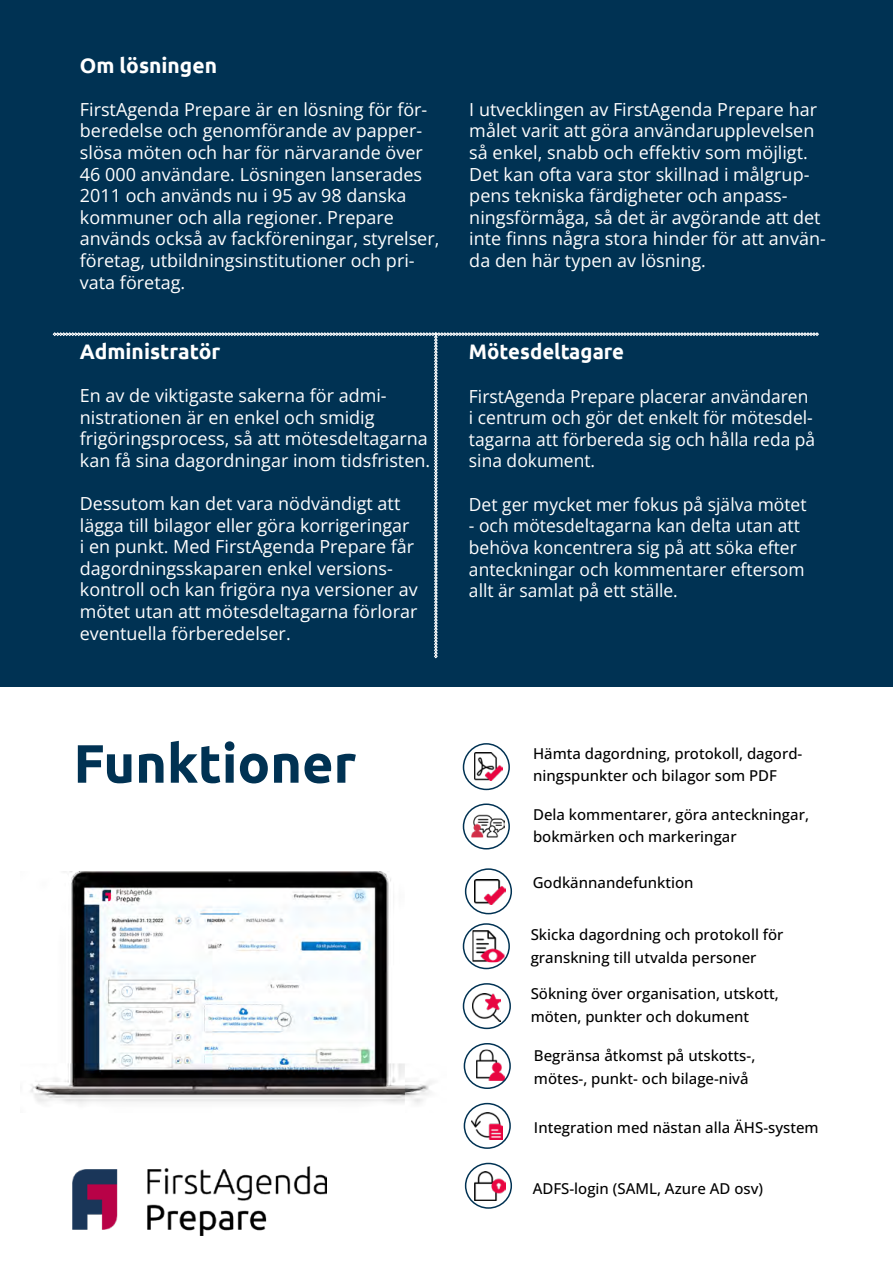
<style>
.page{position:relative;width:893px;height:1263px;background:#fff}
.page>*{position:absolute;margin:0;border:0;box-sizing:border-box;transform-origin:0 0}
.t1{font:700 54px "Ubuntu";color:#003253}
.t2{font:700 21px "Ubuntu";color:#fff}
.t3{font:18px/21.6px "Open Sans";color:#fff}
.t4{font:500 15px/22.5px "Open Sans";color:#000}
</style>
<div class="page">
<div style="left:0;top:0;width:893px;height:687px;background:#003253"></div>
<svg style="left:53px;top:332px;width:766px;height:326px"></svg>
<img style="left:472px;top:930px;width:32px;height:32px">
<div style="left:463px;top:923px;width:47px;height:46px;border:2px solid #003253;border-radius:50%"></div>
<img style="left:471px;top:808px;width:34px;height:36px">
<div style="left:463px;top:803px;width:47px;height:46px;border:2px solid #003253;border-radius:50%"></div>
<img style="left:473px;top:994px;width:28px;height:27px">
<div style="left:463px;top:983px;width:48px;height:46px;border:2px solid #003253;border-radius:50%"></div>
<img style="left:474px;top:880px;width:31px;height:24px">
<div style="left:465px;top:868px;width:47px;height:46px;border:2px solid #003253;border-radius:50%"></div>
<img style="left:476px;top:1049px;width:29px;height:32px">
<div style="left:464px;top:1043px;width:47px;height:46px;border:2px solid #003253;border-radius:50%"></div>
<img style="left:475px;top:752px;width:27px;height:29px">
<div style="left:463px;top:743px;width:47px;height:47px;border:2px solid #003253;border-radius:50%"></div>
<img style="left:471px;top:1112px;width:31px;height:27px">
<div style="left:464px;top:1103px;width:47px;height:46px;border:2px solid #003253;border-radius:50%"></div>
<img style="left:72px;top:1166px;width:255px;height:69px">
<img style="left:475px;top:1171px;width:30px;height:29px">
<div style="left:465px;top:1163px;width:47px;height:46px;border:2px solid #003253;border-radius:50%"></div>
<img style="left:30px;top:872px;width:402px;height:232px">
<p class="t2" style="left:80px;top:52px;width:139px">Om lösningen</p>
<p class="t3" style="left:80px;top:98px;width:361px">FirstAgenda Prepare är en lösning för för&shy;beredelse och genomförande av papper&shy;slösa möten och har för närvarande över 46 000 användare. Lösningen lanserades 2011 och används nu i 95 av 98 danska kommuner och alla regioner. Prepare används också av fackföreningar, styrelser, företag, utbildningsinstitutioner och pri&shy;vata företag.</p>
<p class="t3" style="left:469px;top:98px;width:358px">I utvecklingen av FirstAgenda Prepare har målet varit att göra användarupplevelsen så enkel, snabb och effektiv som möjligt.<br>Det kan ofta vara stor skillnad i målgrup&shy;pens tekniska färdigheter och anpass&shy;ningsförmåga, så det är avgörande att det inte finns några stora hinder för att använ&shy;da den här typen av lösning.</p>
<p class="t2" style="left:80px;top:339px;width:142px">Administratör</p>
<p class="t3" style="left:80px;top:384px;width:352px">En av de viktigaste sakerna för admi&shy;nistrationen är en enkel och smidig frigöringsprocess, så att mötesdeltagarna kan få sina dagordningar inom tidsfristen.</p>
<p class="t3" style="left:80px;top:492px;width:339px">Dessutom kan det vara nödvändigt att lägga till bilagor eller göra korrigeringar i en punkt. Med FirstAgenda Prepare får dagordningsskaparen enkel versions&shy;kontroll och kan frigöra nya versioner av mötet utan att mötesdeltagarna förlorar eventuella förberedelser.</p>
<p class="t2" style="left:469px;top:339px;width:157px">Mötesdeltagare</p>
<p class="t3" style="left:469px;top:385px;width:348px">FirstAgenda Prepare placerar användaren i centrum och gör det enkelt för mötesdel&shy;tagarna att förbereda sig och hålla reda på sina dokument.</p>
<p class="t3" style="left:469px;top:493px;width:339px">Det ger mycket mer fokus på själva mötet</p>
<p class="t3" style="left:469px;top:514px;width:337px">- och mötesdeltagarna kan delta utan att behöva koncentrera sig på att söka efter anteckningar och kommentarer eftersom allt är samlat på ett ställe.</p>
<h1 class="t1" style="left:73px;top:731px;width:284px">Funktioner</h1>
<p class="t4" style="left:533px;top:742px;width:271px">Hämta dagordning, protokoll, dagord&shy;ningspunkter och bilagor som PDF</p>
<p class="t4" style="left:533px;top:802px;width:277px">Dela kommentarer, göra anteckningar, bokmärken och markeringar</p>
<p class="t4" style="left:533px;top:871px;width:162px">Godkännandefunktion</p>
<p class="t4" style="left:531px;top:923px;width:254px">Skicka dagordning och protokoll för granskning till utvalda personer</p>
<p class="t4" style="left:531px;top:982px;width:250px">Sökning över organisation, utskott, möten, punkter och dokument</p>
<p class="t4" style="left:534px;top:1044px;width:223px">Begränsa åtkomst på utskotts-, mötes-, punkt- och bilage-nivå</p>
<p class="t4" style="left:534px;top:1116px;width:286px">Integration med nästan alla ÄHS-system</p>
<p class="t4" style="left:533px;top:1177px;width:232px">ADFS-login (SAML, Azure AD osv)</p>
</div>
